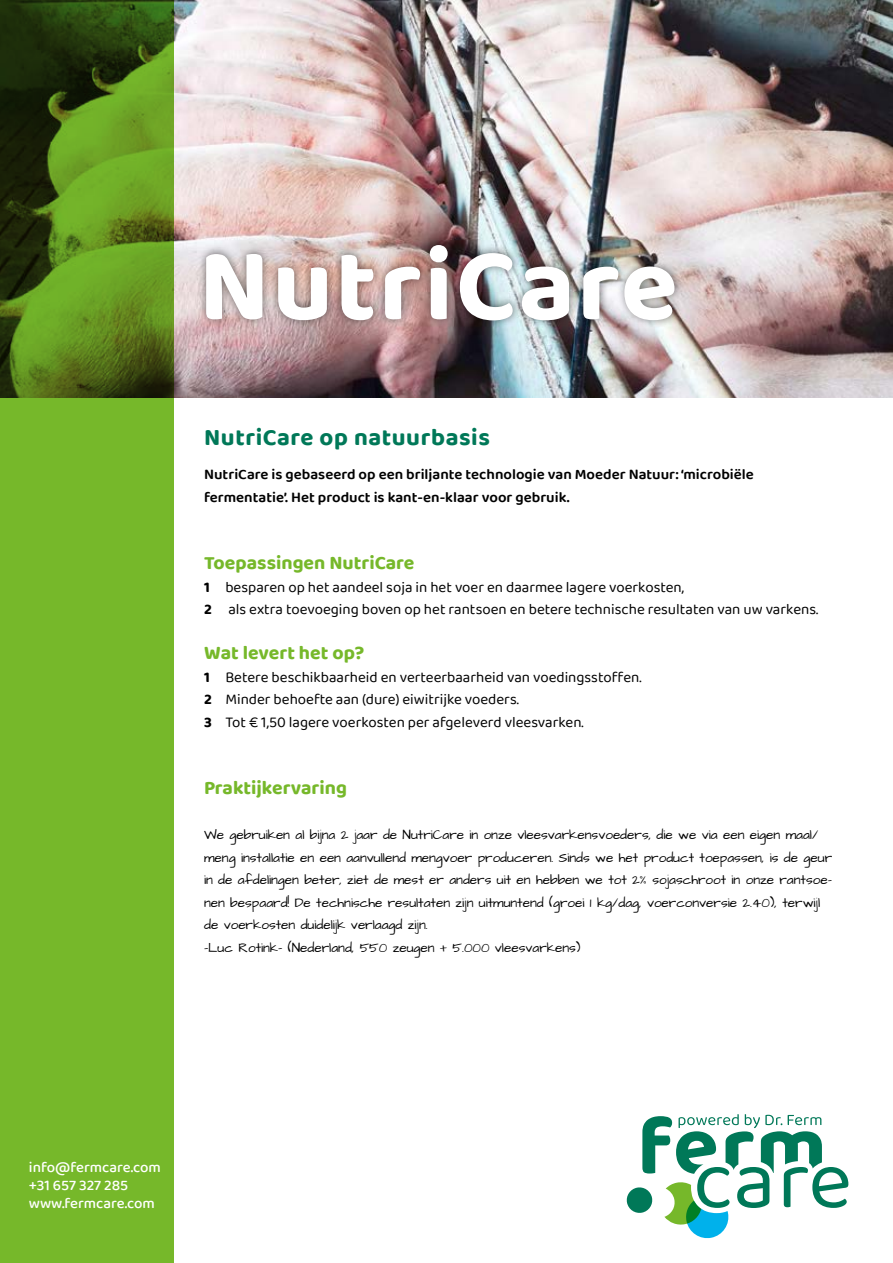
<style>
.page{position:relative;width:893px;height:1263px;background:#fff}
.page>*{position:absolute;margin:0;border:0;box-sizing:border-box;transform-origin:0 0}
.t1{font:700 105px "Baloo Tamma 2";letter-spacing:.025em;color:#fff}
.t2{font:700 24px "Baloo Tamma 2";letter-spacing:.025em;color:#007858}
.t3{font:700 19.5px "Baloo Tamma 2";color:#76b82a}
.t4{font:15px "Baloo Tamma 2";color:#000}
.t5{font:600 15px/22.5px "Baloo Tamma 2";color:#000}
.t6{font:500 15px "Baloo Tamma 2";color:#fff}
.t7{font:13.5px/22.5px "Architects Daughter";color:#000}
.s1{font-weight:700}
</style>
<div class="page">
<div style="left:0;top:0;width:173px;height:1263px;background:#76b82a"></div>
<img style="left:0;top:0;width:893px;height:398px">
<svg style="left:626px;top:1114px;width:222px;height:125px"></svg>
<div style="left:197px;top:235px;width:487px;height:93px;background:#000;opacity:.55"></div>
<p class="t1" style="left:199px;top:221px;width:481px">NutriCare</p>
<p class="t2" style="left:204px;top:422px;width:287px">NutriCare op natuurbasis</p>
<p class="t5" style="left:204px;top:463px;width:551px">NutriCare is gebaseerd op een briljante technologie van Moeder Natuur: ‘microbiële fermentatie’. Het product is kant-en-klaar voor gebruik.</p>
<p class="t3" style="left:204px;top:551px;width:212px">Toepassingen NutriCare</p>
<p class="t4" style="left:204px;top:578px;width:481px"><span class="s1">1</span> besparen op het aandeel soja in het voer en daarmee lagere voerkosten,</p>
<p class="t4" style="left:204px;top:600px;width:616px"><span class="s1">2</span> als extra toevoeging boven op het rantsoen en betere technische resultaten van uw varkens.</p>
<p class="t3" style="left:204px;top:641px;width:162px">Wat levert het op?</p>
<p class="t4" style="left:204px;top:668px;width:439px"><span class="s1">1</span> Betere beschikbaarheid en verteerbaarheid van voedingsstoffen.</p>
<p class="t4" style="left:204px;top:690px;width:316px"><span class="s1">2</span> Minder behoefte aan (dure) eiwitrijke voeders.</p>
<p class="t4" style="left:204px;top:713px;width:381px"><span class="s1">3</span> Tot € 1,50 lagere voerkosten per afgeleverd vleesvarken.</p>
<p class="t3" style="left:204px;top:776px;width:144px">Praktijkervaring</p>
<p class="t7" style="left:204px;top:824px;width:629px">We gebruiken al bijna 2 jaar de NutriCare in onze vleesvarkensvoeders, die we via een eigen maal/ meng installatie en een aanvullend mengvoer produceren. Sinds we het product toepassen, is de geur in de afdelingen beter, ziet de mest er anders uit en hebben we tot 2% sojaschroot in onze rantsoe&shy;nen bespaard! De technische resultaten zijn uitmuntend (groei 1 kg/dag, voerconversie 2.40), terwijl de voerkosten duidelijk verlaagd zijn.</p>
<p class="t7" style="left:204px;top:936px;width:378px">-Luc Rotink- (Nederland, 550 zeugen + 5.000 vleesvarkens)</p>
<p class="t6" style="left:29px;top:1158px;width:134px">info@fermcare.com</p>
<p class="t6" style="left:29px;top:1176px;width:101px">+31 657 327 285</p>
<p class="t6" style="left:29px;top:1194px;width:128px">www.fermcare.com</p>
</div>
